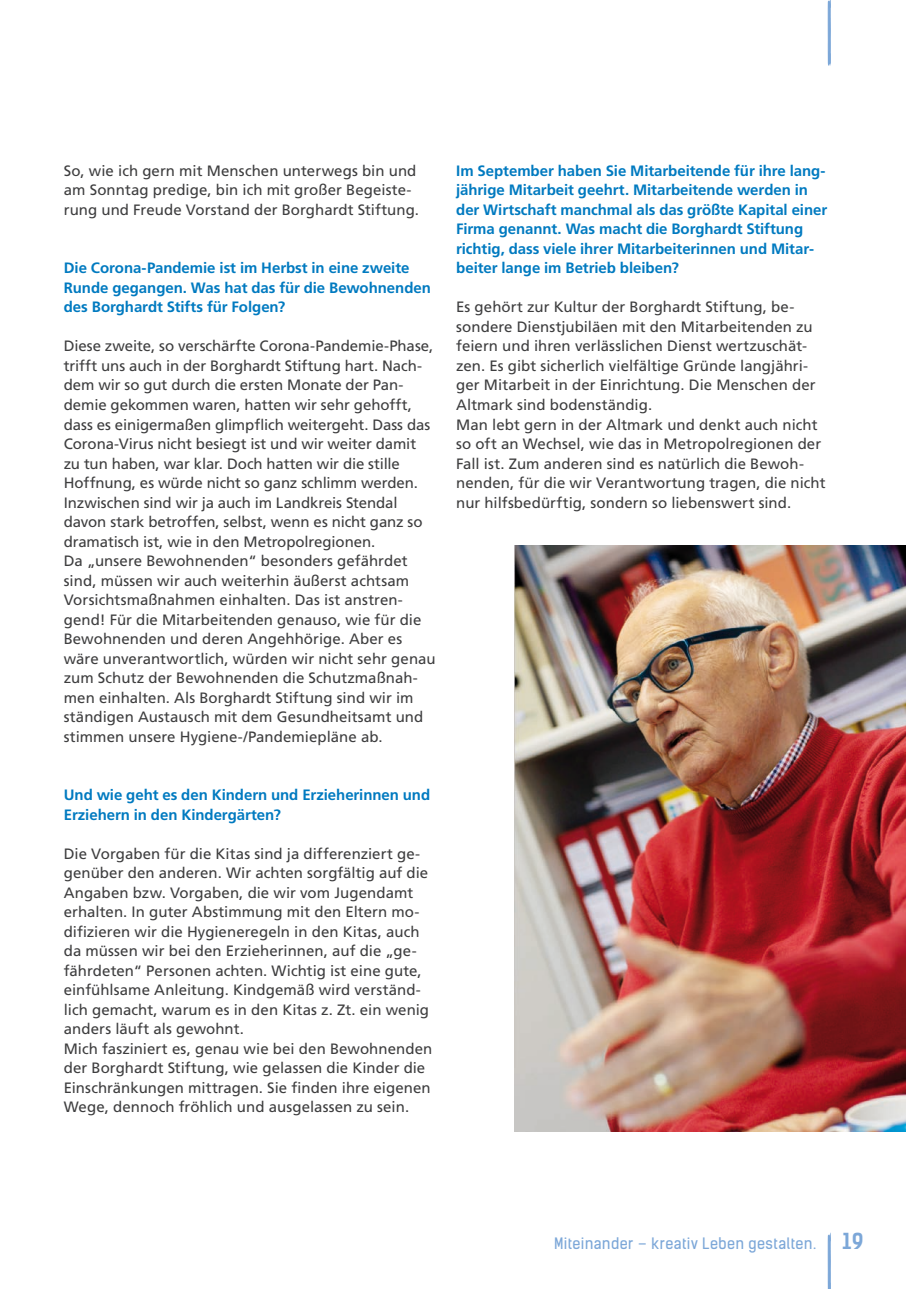
<style>
.page{position:relative;width:906px;height:1289px;background:#fff}
.page>*{position:absolute;margin:0;border:0;box-sizing:border-box;transform-origin:0 0}
.t1{font:700 21px "Kelson Sans";color:#7ca7d8}
.t2{font:15px/19.5px "Frutiger LT Std";color:#3e3e3f}
.t3{font:700 15px/19.5px "Frutiger LT Std";letter-spacing:-.005em;color:#007ac0}
.t4{font:15px "Kelson Sans";letter-spacing:.025em;color:#7ca7d8}
</style>
<div class="page">
<svg style="left:827px;top:0;width:4px;height:66px"></svg>
<svg style="left:827px;top:1232px;width:4px;height:56px"></svg>
<img style="left:515px;top:545px;width:391px;height:586px">
<p class="t2" style="left:64px;top:161px;width:357px">So, wie ich gern mit Menschen unterwegs bin und am Sonntag predige, bin ich mit großer Begeiste&shy;rung und Freude Vorstand der Borghardt Stiftung.</p>
<p class="t3" style="left:64px;top:258px;width:369px">Die Corona-Pandemie ist im Herbst in eine zweite<br>Runde gegangen. Was hat das für die Bewohnenden des Borghardt Stifts für Folgen?</p>
<p class="t2" style="left:64px;top:336px;width:373px">Diese zweite, so verschärfte Corona-Pandemie-Phase, trifft uns auch in der Borghardt Stiftung hart. Nach&shy;dem wir so gut durch die ersten Monate der Pan&shy;demie gekommen waren, hatten wir sehr gehofft, dass es einigermaßen glimpflich weitergeht. Dass das Corona-Virus nicht besiegt ist und wir weiter damit zu tun haben, war klar. Doch hatten wir die stille Hoffnung, es würde nicht so ganz schlimm werden.<br>Inzwischen sind wir ja auch im Landkreis Stendal davon stark betroffen, selbst, wenn es nicht ganz so dramatisch ist, wie in den Metropolregionen.<br>Da „unsere Bewohnenden“ besonders gefährdet sind, müssen wir auch weiterhin äußerst achtsam Vorsichtsmaßnahmen einhalten. Das ist anstren&shy;gend! Für die Mitarbeitenden genauso, wie für die Bewohnenden und deren Angehhörige. Aber es wäre unverantwortlich, würden wir nicht sehr genau zum Schutz der Bewohnenden die Schutzmaßnah&shy;men einhalten. Als Borghardt Stiftung sind wir im ständigen Austausch mit dem Gesundheitsamt und stimmen unsere Hygiene-/Pandemiepläne ab.</p>
<p class="t3" style="left:64px;top:785px;width:368px">Und wie geht es den Kindern und Erzieherinnen und<br>Erziehern in den Kindergärten?</p>
<p class="t2" style="left:64px;top:843px;width:370px">Die Vorgaben für die Kitas sind ja differenziert ge&shy;genüber den anderen. Wir achten sorgfältig auf die Angaben bzw. Vorgaben, die wir vom Jugendamt erhalten. In guter Abstimmung mit den Eltern mo&shy;difizieren wir die Hygieneregeln in den Kitas, auch da müssen wir bei den Erzieherinnen, auf die „ge&shy;fährdeten“ Personen achten. Wichtig ist eine gute, einfühlsame Anleitung. Kindgemäß wird verständ&shy;lich gemacht, warum es in den Kitas z. Zt. ein wenig anders läuft als gewohnt.<br>Mich fasziniert es, genau wie bei den Bewohnenden der Borghardt Stiftung, wie gelassen die Kinder die Einschränkungen mittragen. Sie finden ihre eigenen Wege, dennoch fröhlich und ausgelassen zu sein.</p>
<p class="t3" style="left:456px;top:161px;width:372px">Im September haben Sie Mitarbeitende für ihre lang&shy;jährige Mitarbeit geehrt. Mitarbeitende werden in der Wirtschaft manchmal als das größte Kapital einer Firma genannt. Was macht die Borghardt Stiftung richtig, dass viele ihrer Mitarbeiterinnen und Mitar&shy;beiter lange im Betrieb bleiben?</p>
<p class="t2" style="left:456px;top:297px;width:371px">Es gehört zur Kultur der Borghardt Stiftung, be&shy;sondere Dienstjubiläen mit den Mitarbeitenden zu feiern und ihren verlässlichen Dienst wertzuschät&shy;zen. Es gibt sicherlich vielfältige Gründe langjähri&shy;ger Mitarbeit in der Einrichtung. Die Menschen der Altmark sind bodenständig.<br>Man lebt gern in der Altmark und denkt auch nicht so oft an Wechsel, wie das in Metropolregionen der Fall ist. Zum anderen sind es natürlich die Bewoh&shy;nenden, für die wir Verantwortung tragen, die nicht nur hilfsbedürftig, sondern so liebenswert sind.</p>
<p class="t4" style="left:554px;top:1233px;width:263px">Miteinander – kreativ Leben gestalten.</p>
<h1 class="t1" style="left:842px;top:1228px;width:23px">19</h1>
</div>
